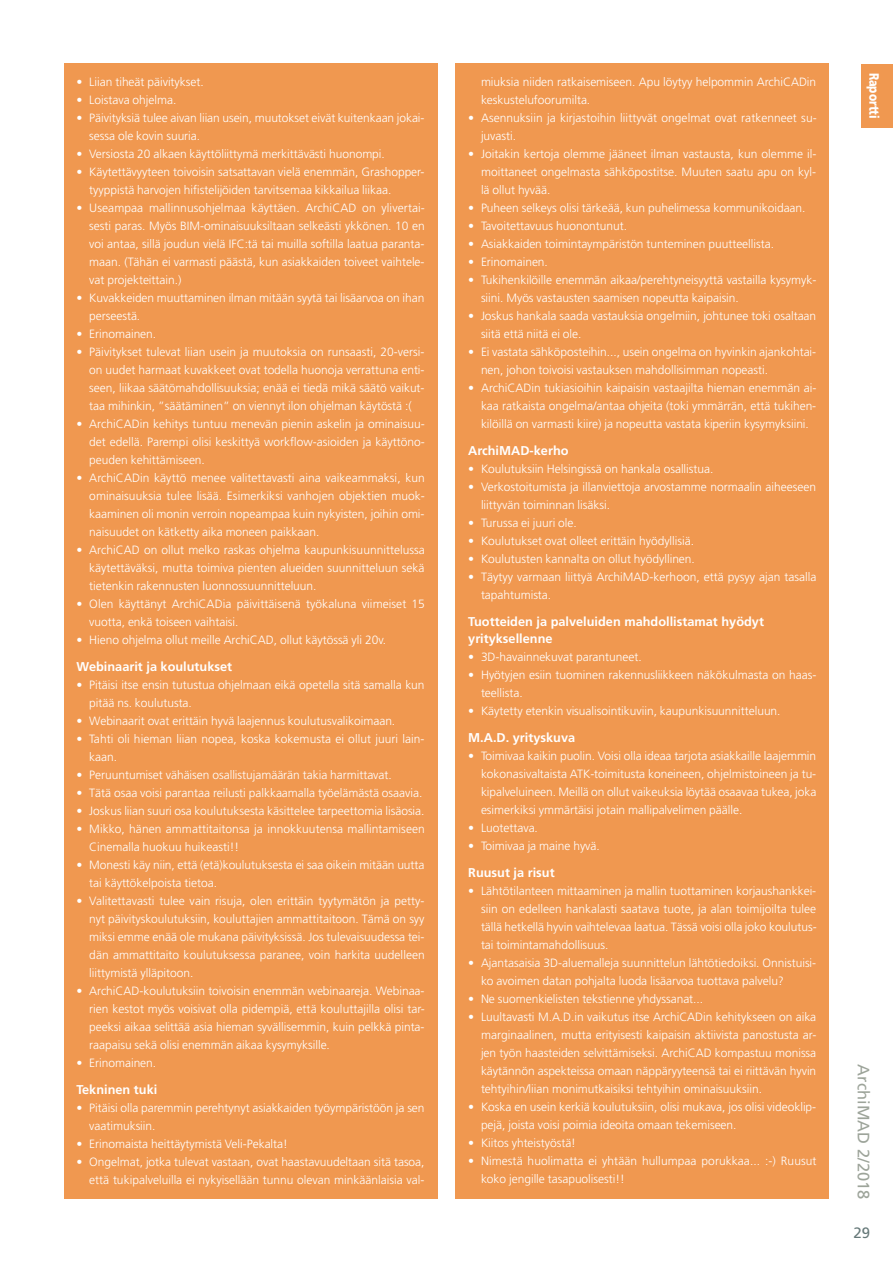
<style>
.page{position:relative;width:893px;height:1263px;background:#fff}
.page>*{position:absolute;margin:0;border:0;box-sizing:border-box;transform-origin:0 0}
.t1{font:16.5px "Frutiger";color:#9da49a}
.t2{font:15px "Frutiger";color:#667979}
.t3{font:900 13.5px "Frutiger";color:#fff;scale:.8 1}
.t4{font:700 12.75px/16.5px "Frutiger";color:#fff}
.t5{font:300 12px/18px "Frutiger";letter-spacing:-.005em;color:#fff}
</style>
<div class="page">
<div style="left:64px;top:64px;width:373px;height:1135px;background:#f09850"></div>
<div style="left:455px;top:64px;width:374px;height:1135px;background:#f09850"></div>
<div style="left:862px;top:64px;width:31px;height:64px;background:#f09850"></div>
<p class="t5" style="left:77px;top:73px;width:129px">• Liian tiheät päivitykset.</p>
<p class="t5" style="left:77px;top:91px;width:101px">• Loistava ohjelma.</p>
<p class="t5" style="left:89px;top:109px;width:337px;text-indent:-13px">• Päivityksiä tulee aivan liian usein, muutokset eivät kuitenkaan jokai&shy;sessa ole kovin suuria.</p>
<p class="t5" style="left:77px;top:145px;width:310px">• Versiosta 20 alkaen käyttöliittymä merkittävästi huonompi.</p>
<p class="t5" style="left:89px;top:163px;width:337px;text-indent:-13px">• Käytettävyyteen toivoisin satsattavan vielä enemmän, Grashopper&shy;tyyppistä harvojen hifistelijöiden tarvitsemaa kikkailua liikaa.</p>
<p class="t5" style="left:89px;top:199px;width:337px;text-align:justify;text-indent:-13px">• Useampaa mallinnusohjelmaa käyttäen. ArchiCAD on ylivertai&shy;sesti paras. Myös BIM-ominaisuuksiltaan selkeästi ykkönen. 10 en voi antaa, sillä joudun vielä IFC:tä tai muilla softilla laatua paranta&shy;maan. (Tähän ei varmasti päästä, kun asiakkaiden toiveet vaihtele&shy;vat projekteittain.)</p>
<p class="t5" style="left:89px;top:289px;width:337px;text-indent:-13px">• Kuvakkeiden muuttaminen ilman mitään syytä tai lisäarvoa on ihan perseestä.</p>
<p class="t5" style="left:77px;top:325px;width:81px">• Erinomainen.</p>
<p class="t5" style="left:89px;top:343px;width:337px;text-align:justify;text-indent:-13px">• Päivitykset tulevat liian usein ja muutoksia on runsaasti, 20-versi&shy;on uudet harmaat kuvakkeet ovat todella huonoja verrattuna enti&shy;seen, liikaa säätömahdollisuuksia; enää ei tiedä mikä säätö vaikut&shy;taa mihinkin, ”säätäminen” on viennyt ilon ohjelman käytöstä :(</p>
<p class="t5" style="left:89px;top:415px;width:337px;text-align:justify;text-indent:-13px">• ArchiCADin kehitys tuntuu menevän pienin askelin ja ominaisuu&shy;det edellä. Parempi olisi keskittyä workflow-asioiden ja käyttöno&shy;peuden kehittämiseen.</p>
<p class="t5" style="left:89px;top:469px;width:337px;text-align:justify;text-indent:-13px">• ArchiCADin käyttö menee valitettavasti aina vaikeammaksi, kun ominaisuuksia tulee lisää. Esimerkiksi vanhojen objektien muok&shy;kaaminen oli monin verroin nopeampaa kuin nykyisten, joihin omi&shy;naisuudet on kätketty aika moneen paikkaan.</p>
<p class="t5" style="left:89px;top:541px;width:337px;text-align:justify;text-indent:-13px">• ArchiCAD on ollut melko raskas ohjelma kaupunkisuunnittelussa käytettäväksi, mutta toimiva pienten alueiden suunnitteluun sekä tietenkin rakennusten luonnossuunnitteluun.</p>
<p class="t5" style="left:89px;top:595px;width:337px;text-indent:-13px">• Olen käyttänyt ArchiCADia päivittäisenä työkaluna viimeiset 15 vuotta, enkä toiseen vaihtaisi.</p>
<p class="t5" style="left:77px;top:631px;width:311px">• Hieno ohjelma ollut meille ArchiCAD, ollut käytössä yli 20v.</p>
<p class="t4" style="left:77px;top:658px;width:157px">Webinaarit ja koulutukset</p>
<p class="t5" style="left:89px;top:676px;width:337px;text-indent:-13px">• Pitäisi itse ensin tutustua ohjelmaan eikä opetella sitä samalla kun pitää ns. koulutusta.</p>
<p class="t5" style="left:77px;top:712px;width:320px">• Webinaarit ovat erittäin hyvä laajennus koulutusvalikoimaan.</p>
<p class="t5" style="left:89px;top:730px;width:337px;text-indent:-13px">• Tahti oli hieman liian nopea, koska kokemusta ei ollut juuri lain&shy;kaan.</p>
<p class="t5" style="left:77px;top:766px;width:317px">• Peruuntumiset vähäisen osallistujamäärän takia harmittavat.</p>
<p class="t5" style="left:77px;top:784px;width:347px">• Tätä osaa voisi parantaa reilusti palkkaamalla työelämästä osaavia.</p>
<p class="t5" style="left:77px;top:802px;width:350px">• Joskus liian suuri osa koulutuksesta käsittelee tarpeettomia lisäosia.</p>
<p class="t5" style="left:89px;top:820px;width:337px;text-indent:-13px">• Mikko, hänen ammattitaitonsa ja innokkuutensa mallintamiseen<br>Cinemalla huokuu huikeasti!!</p>
<p class="t5" style="left:89px;top:856px;width:337px;text-indent:-13px">• Monesti käy niin, että (etä)koulutuksesta ei saa oikein mitään uutta tai käyttökelpoista tietoa.</p>
<p class="t5" style="left:89px;top:892px;width:337px;text-align:justify;text-indent:-13px">• Valitettavasti tulee vain risuja, olen erittäin tyytymätön ja petty&shy;nyt päivityskoulutuksiin, kouluttajien ammattitaitoon. Tämä on syy miksi emme enää ole mukana päivityksissä. Jos tulevaisuudessa tei&shy;dän ammattitaito koulutuksessa paranee, voin harkita uudelleen liittymistä ylläpitoon.</p>
<p class="t5" style="left:89px;top:982px;width:337px;text-align:justify;text-indent:-13px">• ArchiCAD-koulutuksiin toivoisin enemmän webinaareja. Webinaa&shy;rien kestot myös voisivat olla pidempiä, että kouluttajilla olisi tar&shy;peeksi aikaa selittää asia hieman syvällisemmin, kuin pelkkä pinta&shy;raapaisu sekä olisi enemmän aikaa kysymyksille.</p>
<p class="t5" style="left:77px;top:1054px;width:81px">• Erinomainen.</p>
<p class="t4" style="left:77px;top:1081px;width:82px">Tekninen tuki</p>
<p class="t5" style="left:89px;top:1099px;width:337px;text-indent:-13px">• Pitäisi olla paremmin perehtynyt asiakkaiden työympäristöön ja sen vaatimuksiin.</p>
<p class="t5" style="left:77px;top:1135px;width:213px">• Erinomaista heittäytymistä Veli-Pekalta!</p>
<p class="t5" style="left:77px;top:1153px;width:350px;text-align:right">• Ongelmat, jotka tulevat vastaan, ovat haastavuudeltaan sitä tasoa, että tukipalveluilla ei nykyisellään tunnu olevan minkäänlaisia val-</p>
<p class="t5" style="left:481px;top:73px;width:337px">miuksia niiden ratkaisemiseen. Apu löytyy helpommin ArchiCADin keskustelufoorumilta.</p>
<p class="t5" style="left:481px;top:109px;width:337px;text-indent:-13px">• Asennuksiin ja kirjastoihin liittyvät ongelmat ovat ratkenneet su&shy;juvasti.</p>
<p class="t5" style="left:481px;top:145px;width:337px;text-align:justify;text-indent:-13px">• Joitakin kertoja olemme jääneet ilman vastausta, kun olemme il&shy;moittaneet ongelmasta sähköpostitse. Muuten saatu apu on kyl&shy;lä ollut hyvää.</p>
<p class="t5" style="left:468px;top:199px;width:339px">• Puheen selkeys olisi tärkeää, kun puhelimessa kommunikoidaan.</p>
<p class="t5" style="left:468px;top:217px;width:160px">• Tavoitettavuus huonontunut.</p>
<p class="t5" style="left:468px;top:235px;width:307px">• Asiakkaiden toimintaympäristön tunteminen puutteellista.</p>
<p class="t5" style="left:468px;top:253px;width:81px">• Erinomainen.</p>
<p class="t5" style="left:481px;top:271px;width:337px;text-indent:-13px">• Tukihenkilöille enemmän aikaa/perehtyneisyyttä vastailla kysymyk&shy;siini. Myös vastausten saamisen nopeutta kaipaisin.</p>
<p class="t5" style="left:481px;top:307px;width:337px;text-indent:-13px">• Joskus hankala saada vastauksia ongelmiin, johtunee toki osaltaan siitä että niitä ei ole.</p>
<p class="t5" style="left:481px;top:343px;width:337px;text-indent:-13px">• Ei vastata sähköposteihin..., usein ongelma on hyvinkin ajankohtai&shy;nen, johon toivoisi vastauksen mahdollisimman nopeasti.</p>
<p class="t5" style="left:481px;top:379px;width:337px;text-align:justify;text-indent:-13px">• ArchiCADin tukiasioihin kaipaisin vastaajilta hieman enemmän ai&shy;kaa ratkaista ongelma/antaa ohjeita (toki ymmärrän, että tukihen&shy;kilöillä on varmasti kiire) ja nopeutta vastata kiperiin kysymyksiini.</p>
<p class="t4" style="left:468px;top:442px;width:102px">ArchiMAD-kerho</p>
<p class="t5" style="left:468px;top:460px;width:247px">• Koulutuksiin Helsingissä on hankala osallistua.</p>
<p class="t5" style="left:481px;top:478px;width:337px;text-indent:-13px">• Verkostoitumista ja illanviettoja arvostamme normaalin aiheeseen liittyvän toiminnan lisäksi.</p>
<p class="t5" style="left:468px;top:514px;width:110px">• Turussa ei juuri ole.</p>
<p class="t5" style="left:468px;top:532px;width:227px">• Koulutukset ovat olleet erittäin hyödyllisiä.</p>
<p class="t5" style="left:468px;top:550px;width:228px">• Koulutusten kannalta on ollut hyödyllinen.</p>
<p class="t5" style="left:481px;top:568px;width:337px;text-indent:-13px">• Täytyy varmaan liittyä ArchiMAD-kerhoon, että pysyy ajan tasalla tapahtumista.</p>
<p class="t4" style="left:468px;top:613px;width:297px">Tuotteiden ja palveluiden mahdollistamat hyödyt yrityksellenne</p>
<p class="t5" style="left:468px;top:648px;width:175px">• 3D-havainnekuvat parantuneet.</p>
<p class="t5" style="left:481px;top:666px;width:337px;text-indent:-13px">• Hyötyjen esiin tuominen rakennusliikkeen näkökulmasta on haas&shy;teellista.</p>
<p class="t5" style="left:468px;top:702px;width:314px">• Käytetty etenkin visualisointikuviin, kaupunkisuunnitteluun.</p>
<p class="t4" style="left:468px;top:729px;width:108px">M.A.D. yrityskuva</p>
<p class="t5" style="left:481px;top:747px;width:337px;text-align:justify;text-indent:-13px">• Toimivaa kaikin puolin. Voisi olla ideaa tarjota asiakkaille laajemmin kokonasivaltaista ATK-toimitusta koneineen, ohjelmistoineen ja tu&shy;kipalveluineen. Meillä on ollut vaikeuksia löytää osaavaa tukea, joka esimerkiksi ymmärtäisi jotain mallipalvelimen päälle.</p>
<p class="t5" style="left:468px;top:819px;width:71px">• Luotettava.</p>
<p class="t5" style="left:468px;top:837px;width:133px">• Toimivaa ja maine hyvä.</p>
<p class="t4" style="left:468px;top:864px;width:88px">Ruusut ja risut</p>
<p class="t5" style="left:481px;top:882px;width:337px;text-align:justify;text-indent:-13px">• Lähtötilanteen mittaaminen ja mallin tuottaminen korjaushankkei&shy;siin on edelleen hankalasti saatava tuote, ja alan toimijoilta tulee tällä hetkellä hyvin vaihtelevaa laatua. Tässä voisi olla joko koulutus&shy;tai toimintamahdollisuus.</p>
<p class="t5" style="left:481px;top:954px;width:337px;text-indent:-13px">• Ajantasaisia 3D-aluemalleja suunnittelun lähtötiedoiksi. Onnistuisi&shy;ko avoimen datan pohjalta luoda lisäarvoa tuottava palvelu?</p>
<p class="t5" style="left:468px;top:990px;width:236px">• Ne suomenkielisten tekstienne yhdyssanat...</p>
<p class="t5" style="left:481px;top:1008px;width:337px;text-align:justify;text-indent:-13px">• Luultavasti M.A.D.in vaikutus itse ArchiCADin kehitykseen on aika marginaalinen, mutta erityisesti kaipaisin aktiivista panostusta ar&shy;jen työn haasteiden selvittämiseksi. ArchiCAD kompastuu monissa käytännön aspekteissa omaan näppäryyteensä tai ei riittävän hyvin tehtyihin/liian monimutkaisiksi tehtyihin ominaisuuksiin.</p>
<p class="t5" style="left:481px;top:1098px;width:337px;text-indent:-13px">• Koska en usein kerkiä koulutuksiin, olisi mukava, jos olisi videoklip&shy;pejä, joista voisi poimia ideoita omaan tekemiseen.</p>
<p class="t5" style="left:468px;top:1134px;width:109px">• Kiitos yhteistyöstä!</p>
<p class="t5" style="left:481px;top:1152px;width:337px;text-indent:-13px">• Nimestä huolimatta ei yhtään hullumpaa porukkaa... :-) Ruusut koko jengille tasapuolisesti!!</p>
<p class="t3" style="left:882px;top:73px;width:59px;rotate:90deg">Raportti</p>
<h1 class="t1" style="left:873px;top:1064px;width:136px;rotate:90deg">ArchiMAD 2/2018</h1>
<p class="t2" style="left:853px;top:1224px;width:18px">29</p>
</div>
